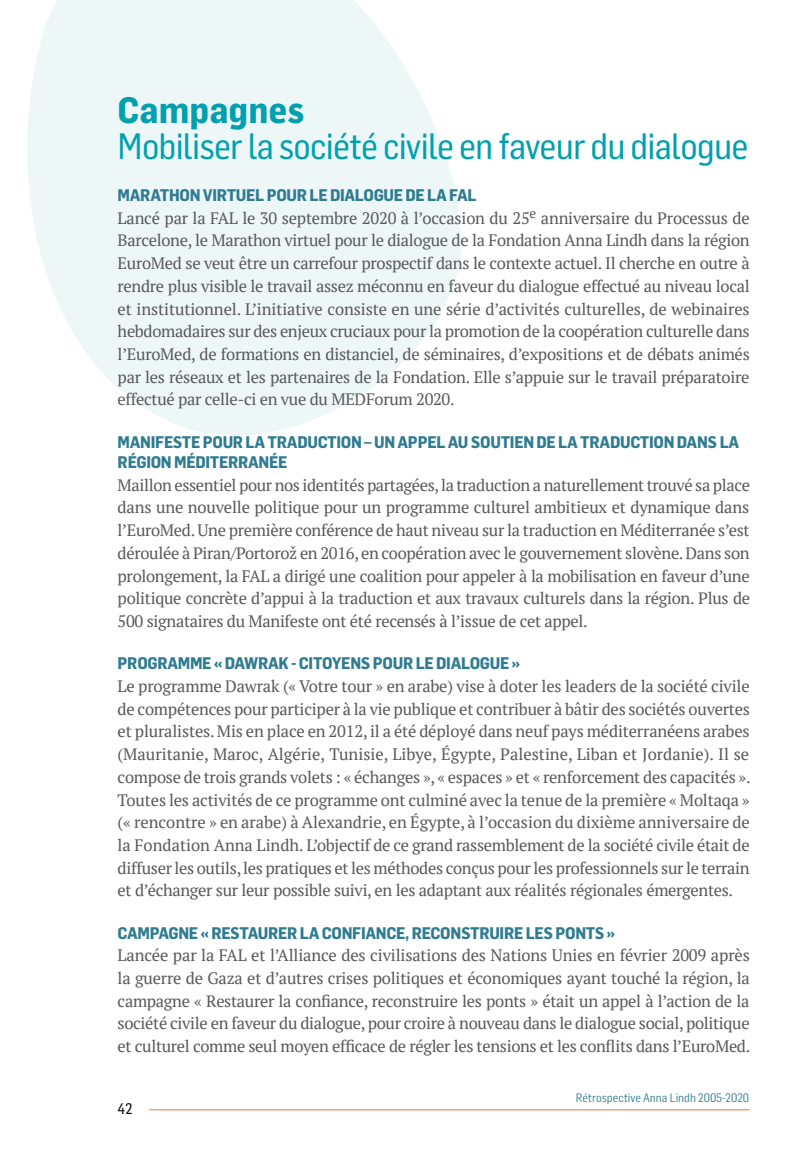
<style>
.page{position:relative;width:808px;height:1149px;background:#fff}
.page>*{position:absolute;margin:0;border:0;box-sizing:border-box;transform-origin:0 0}
.t1{font:36px "Flama Semicondensed Basic";letter-spacing:-.02em;color:#00a0af}
.t2{font:700 36px "Flama Semicondensed";color:#00a0af}
.t3{font:16.5px/22.6px "PT Serif";letter-spacing:-.02em;color:#58595b;text-align:justify}
.t4{font:700 16.5px/19.8px "Flama Semicondensed";letter-spacing:-.02em;color:#2f7b91}
.t5{font:15px "Flama Semicondensed Basic";color:#000}
.t6{font:12px "Flama Semicondensed";color:#2f7b91}
</style>
<div class="page">
<hr style="left:149px;top:1108px;width:601px;height:1px;background:#f68933">
<svg style="left:27px;top:0;width:434px;height:436px;fill:#eef7f7"></svg>
<h1 class="t2" style="left:118px;top:86px;width:189px">Campagnes</h1>
<h1 class="t1" style="left:118px;top:123px;width:632px">Mobiliser la société civile en faveur du dialogue</h1>
<p class="t4" style="left:118px;top:184px;width:361px">MARATHON VIRTUEL POUR LE DIALOGUE DE LA FAL</p>
<p class="t3" style="left:118px;top:206px;width:634px">Lancé par la FAL le 30 septembre 2020 à l’occasion du 25<sup>e</sup> anniversaire du Processus de Barcelone, le Marathon virtuel pour le dialogue de la Fondation Anna Lindh dans la région EuroMed se veut être un carrefour prospectif dans le contexte actuel. Il cherche en outre à rendre plus visible le travail assez méconnu en faveur du dialogue effectué au niveau local et institutionnel. L’initiative consiste en une série d’activités culturelles, de webinaires hebdomadaires sur des enjeux cruciaux pour la promotion de la coopération culturelle dans l’EuroMed, de formations en distanciel, de séminaires, d’expositions et de débats animés par les réseaux et les partenaires de la Fondation. Elle s’appuie sur le travail préparatoire effectué par celle-ci en vue du MEDForum 2020.</p>
<p class="t4" style="left:118px;top:431px;width:623px">MANIFESTE POUR LA TRADUCTION – UN APPEL AU SOUTIEN DE LA TRADUCTION DANS LA<br>RÉGION MÉDITERRANÉE</p>
<p class="t3" style="left:118px;top:473px;width:634px">Maillon essentiel pour nos identités partagées, la traduction a naturellement trouvé sa place dans une nouvelle politique pour un programme culturel ambitieux et dynamique dans l’EuroMed. Une première conférence de haut niveau sur la traduction en Méditerranée s’est déroulée à Piran/Portorož en 2016, en coopération avec le gouvernement slovène. Dans son prolongement, la FAL a dirigé une coalition pour appeler à la mobilisation en faveur d’une politique concrète d’appui à la traduction et aux travaux culturels dans la région. Plus de 500 signataires du Manifeste ont été recensés à l’issue de cet appel.</p>
<p class="t4" style="left:118px;top:652px;width:404px">PROGRAMME « DAWRAK - CITOYENS POUR LE DIALOGUE »</p>
<p class="t3" style="left:118px;top:674px;width:634px">Le programme Dawrak (« Votre tour » en arabe) vise à doter les leaders de la société civile de compétences pour participer à la vie publique et contribuer à bâtir des sociétés ouvertes et pluralistes. Mis en place en 2012, il a été déployé dans neuf pays méditerranéens arabes (Mauritanie, Maroc, Algérie, Tunisie, Libye, Égypte, Palestine, Liban et Jordanie). Il se compose de trois grands volets : « échanges », « espaces » et « renforcement des capacités ».<br>Toutes les activités de ce programme ont culminé avec la tenue de la première « Moltaqa » (« rencontre » en arabe) à Alexandrie, en Égypte, à l’occasion du dixième anniversaire de la Fondation Anna Lindh. L’objectif de ce grand rassemblement de la société civile était de diffuser les outils, les pratiques et les méthodes conçus pour les professionnels sur le terrain et d’échanger sur leur possible suivi, en les adaptant aux réalités régionales émergentes.</p>
<p class="t4" style="left:118px;top:921px;width:499px">CAMPAGNE « RESTAURER LA CONFIANCE, RECONSTRUIRE LES PONTS »</p>
<p class="t3" style="left:118px;top:943px;width:634px">Lancée par la FAL et l’Alliance des civilisations des Nations Unies en février 2009 après la guerre de Gaza et d’autres crises politiques et économiques ayant touché la région, la campagne « Restaurer la confiance, reconstruire les ponts » était un appel à l’action de la société civile en faveur du dialogue, pour croire à nouveau dans le dialogue social, politique et culturel comme seul moyen efficace de régler les tensions et les conflits dans l’EuroMed.</p>
<p class="t5" style="left:118px;top:1098px;width:16px">42</p>
<p class="t6" style="left:576px;top:1089px;width:175px">Rétrospective Anna Lindh 2005-2020</p>
</div>
